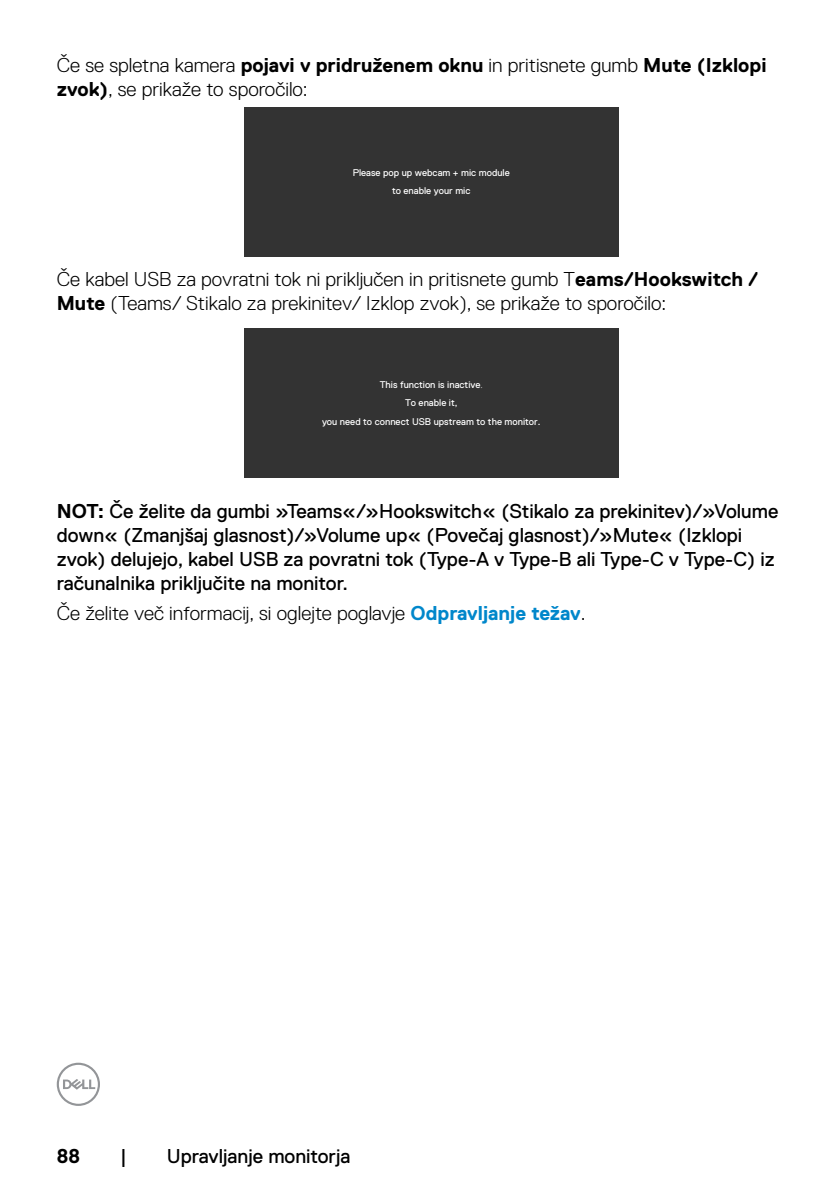
<style>
.page{position:relative;width:840px;height:1191px;background:#fff}
.page>*{position:absolute;margin:0;border:0;box-sizing:border-box;transform-origin:0 0}
.t1{font:300 20px/24px "Dell Replica";color:#000}
.t2{font:20px/24px "Dell Replica";color:#000}
.t3{font:700 20px "Dell Replica";color:#000}
.t4{font:9.8px/18.4px "Dell Replica";color:#fff;text-align:center}
.s1{font-weight:700}
.s2{font-family:"Adobe Song Std";font-weight:300}
.s3{font-weight:700;color:#0087cb}
</style>
<div class="page">
<svg style="left:57px;top:1062px;width:43px;height:44px"></svg>
<div style="left:244px;top:107px;width:374px;height:150px;background:#333"></div>
<div style="left:244px;top:328px;width:374px;height:150px;background:#333"></div>
<p class="t1" style="left:57px;top:53px;width:710px">Če se spletna kamera <span class="s1">pojavi v pridruženem oknu</span> in pritisnete gumb <span class="s1">Mute (Izklopi zvok)</span>, se prikaže to sporočilo:</p>
<p class="t4" style="left:352px;top:163px;width:158px">Please pop up webcam + mic module to enable your mic</p>
<p class="t1" style="left:57px;top:267px;width:702px">Če kabel USB za povratni tok ni priključen in pritisnete gumb T<span class="s1">eams/Hookswitch /<br>Mute</span> (Teams/ Stikalo za prekinitev/ Izklop zvok), se prikaže to sporočilo:</p>
<p class="t4" style="left:322px;top:375px;width:220px">This function is inactive<span class="s2">.<br></span>To enable it,<br>you need to connect USB upstream to the monitor.</p>
<p class="t2" style="left:57px;top:499px;width:722px"><span class="s1">NOT:</span> Če želite da gumbi »Teams«/»Hookswitch« (Stikalo za prekinitev)/»Volume down« (Zmanjšaj glasnost)/»Volume up« (Povečaj glasnost)/»Mute« (Izklopi zvok) delujejo, kabel USB za povratni tok (Type-A v Type-B ali Type-C v Type-C) iz računalnika priključite na monitor.</p>
<p class="t1" style="left:57px;top:601px;width:530px">Če želite več informacij, si oglejte poglavje <span class="s3">Odpravljanje težav</span>.</p>
<p class="t3" style="left:57px;top:1144px;width:25px">88</p>
<p class="t2" style="left:120px;top:1143px;width:8px">|</p>
<p class="t2" style="left:167px;top:1143px;width:185px">Upravljanje monitorja</p>
</div>
